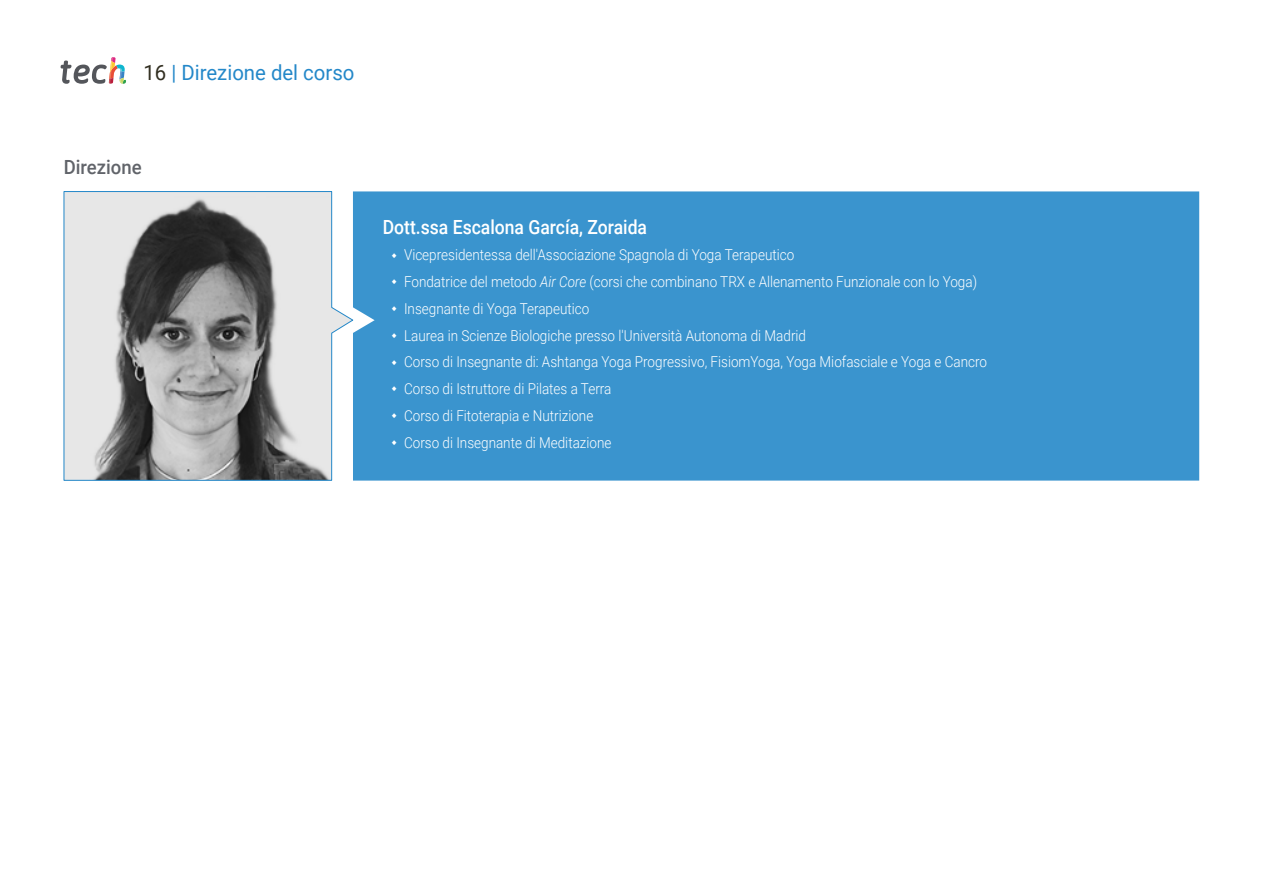
<style>
.page{position:relative;width:1263px;height:893px;background:#fff}
.page>*{position:absolute;margin:0;border:0;box-sizing:border-box;transform-origin:0 0}
.t1{font:21px "Roboto";color:#2488c9}
.t2{font:500 19.5px "Roboto";color:#fff;scale:.9 1}
.t3{font:500 19.5px "Roboto";color:#61646a;scale:.95 1}
.t4{font:300 15px/26.7px "Roboto";color:#fff;scale:.9 1}
.s1{color:#312e20}
.s2{font-style:italic}
</style>
<div class="page">
<svg style="left:61px;top:57px;width:65px;height:27px"></svg>
<div style="left:353px;top:191px;width:846px;height:290px;background:#3a94ce"></div>
<svg style="left:64px;top:191px;width:289px;height:290px;background:#aaabac"></svg>
<svg style="left:392px;top:253px;width:5px;height:5px"></svg>
<svg style="left:392px;top:279px;width:5px;height:5px"></svg>
<svg style="left:392px;top:306px;width:5px;height:5px"></svg>
<svg style="left:392px;top:333px;width:5px;height:5px"></svg>
<svg style="left:392px;top:360px;width:5px;height:5px"></svg>
<svg style="left:392px;top:386px;width:5px;height:5px"></svg>
<svg style="left:392px;top:413px;width:5px;height:5px"></svg>
<svg style="left:392px;top:440px;width:5px;height:5px"></svg>
<h1 class="t1" style="left:144px;top:57px;width:213px"><span class="s1">16</span> | Direzione del corso</h1>
<h2 class="t3" style="left:64px;top:154px;width:84px">Direzione</h2>
<h2 class="t2" style="left:383px;top:213px;width:295px">Dott.ssa Escalona García, Zoraida</h2>
<p class="t4" style="left:404px;top:241px;width:649px">Vicepresidentessa dell'Associazione Spagnola di Yoga Terapeutico<br>Fondatrice del metodo <span class="s2">Air Core</span> (corsi che combinano TRX e Allenamento Funzionale con lo Yoga)<br>Insegnante di Yoga Terapeutico<br>Laurea in Scienze Biologiche presso l'Università Autonoma di Madrid<br>Corso di Insegnante di: Ashtanga Yoga Progressivo, FisiomYoga, Yoga Miofasciale e Yoga e Cancro Corso di Istruttore di Pilates a Terra<br>Corso di Fitoterapia e Nutrizione<br>Corso di Insegnante di Meditazione</p>
</div>
